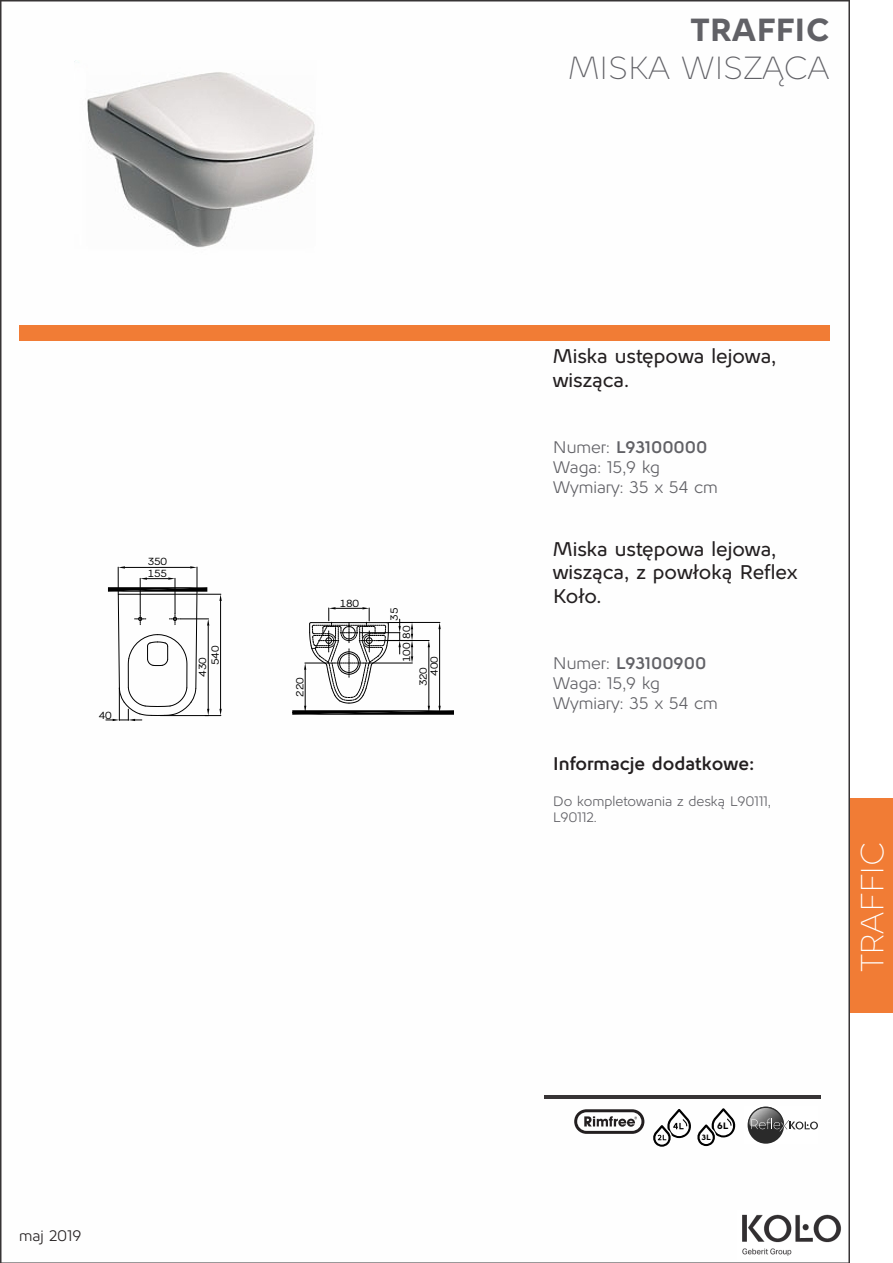
<style>
.page{position:relative;width:893px;height:1263px;background:#fff}
.page>*{position:absolute;margin:0;border:0;box-sizing:border-box;transform-origin:0 0}
.t1{font:300 31.5px "Kolo";color:#616166}
.t2{font:900 31.5px "Kolo";color:#616166}
.t3{font:300 31.5px "Kolo";color:#fff}
.t4{font:500 19.5px/23.4px "Kolo";color:#231f20}
.t5{font:700 18px "Kolo";color:#231f20}
.t6{font:16.5px "Kolo";color:#616166}
.t7{font:700 16.5px "Kolo";color:#616166}
.t8{font:15px "Kolo";color:#231f20}
.t9{font:13.5px/16.2px "Kolo";color:#616166}
.t10{font:11.1px/10.9px "PF Encore Sans Pro";letter-spacing:-.025em;color:#000}
.t11{font:900 9.15px "Kolo";color:#000}
.t12{font:900 7.65px "Kolo";color:#000}
.s1{font-weight:400}
</style>
<div class="page">
<div style="left:849px;top:798px;width:44px;height:215px;background:#f17c35"></div>
<img style="left:0;top:0;width:849px;height:1263px">
<div style="left:19px;top:325px;width:810px;height:15px;background:#f17c35"></div>
<img style="left:545px;top:1095px;width:276px;height:3px">
<img style="left:75px;top:60px;width:250px;height:197px">
<svg style="left:292px;top:607px;width:162px;height:108px"></svg>
<svg style="left:106px;top:566px;width:116px;height:155px"></svg>
<img style="left:737px;top:1210px;width:107px;height:49px">
<svg style="left:745px;top:1106px;width:73px;height:38px"></svg>
<svg style="left:574px;top:1109px;width:70px;height:25px"></svg>
<svg style="left:653px;top:1109px;width:38px;height:38px"></svg>
<svg style="left:697px;top:1108px;width:38px;height:38px"></svg>
<p class="t10" style="left:99px;top:709px;width:14px">40</p>
<p class="t10" style="left:148px;top:555px;width:21px;line-height:12px">350<br>155</p>
<p class="t10" style="left:196px;top:665px;width:21px;line-height:12.6px;text-indent:-12px;rotate:-90deg">430<br>540</p>
<p class="t10" style="left:294px;top:697px;width:21px;rotate:-90deg">220</p>
<p class="t10" style="left:340px;top:598px;width:21px">180</p>
<p class="t10" style="left:388px;top:621px;width:14px;rotate:-90deg">35</p>
<p class="t10" style="left:401px;top:662px;width:38px;rotate:-90deg">100 80</p>
<p class="t10" style="left:418px;top:676px;width:21px;text-indent:-11px;rotate:-90deg">320<br>400</p>
<p class="t8" style="left:19px;top:1225px;width:64px">maj 2019</p>
<p class="t2" style="left:691px;top:7px;width:140px">TRAFFIC</p>
<h1 class="t1" style="left:568px;top:46px;width:262px">MISKA WISZĄCA</h1>
<p class="t4" style="left:553px;top:345px;width:225px">Miska ustępowa lejowa, wisząca.</p>
<p class="t7" style="left:553px;top:436px;width:156px"><span class="s1">Numer:</span> L93100000</p>
<p class="t6" style="left:553px;top:456px;width:109px">Waga: 15,9 kg</p>
<p class="t6" style="left:553px;top:476px;width:167px">Wymiary: 35 x 54 cm</p>
<p class="t4" style="left:553px;top:537px;width:246px">Miska ustępowa lejowa, wisząca, z powłoką Reflex<br>Koło.</p>
<p class="t7" style="left:553px;top:652px;width:155px"><span class="s1">Numer:</span> L93100900</p>
<p class="t6" style="left:553px;top:672px;width:109px">Waga: 15,9 kg</p>
<p class="t6" style="left:553px;top:692px;width:167px">Wymiary: 35 x 54 cm</p>
<p class="t5" style="left:553px;top:751px;width:203px">Informacje dodatkowe:</p>
<p class="t9" style="left:553px;top:793px;width:220px">Do kompletowania z deską L90111,<br>L90112.</p>
<p class="t11" style="left:717px;top:1121px;width:13px">6L</p>
<p class="t12" style="left:702px;top:1133px;width:11px">3 L</p>
<p class="t3" style="left:851px;top:971px;width:131px;rotate:-90deg">TRAFFIC</p>
</div>
